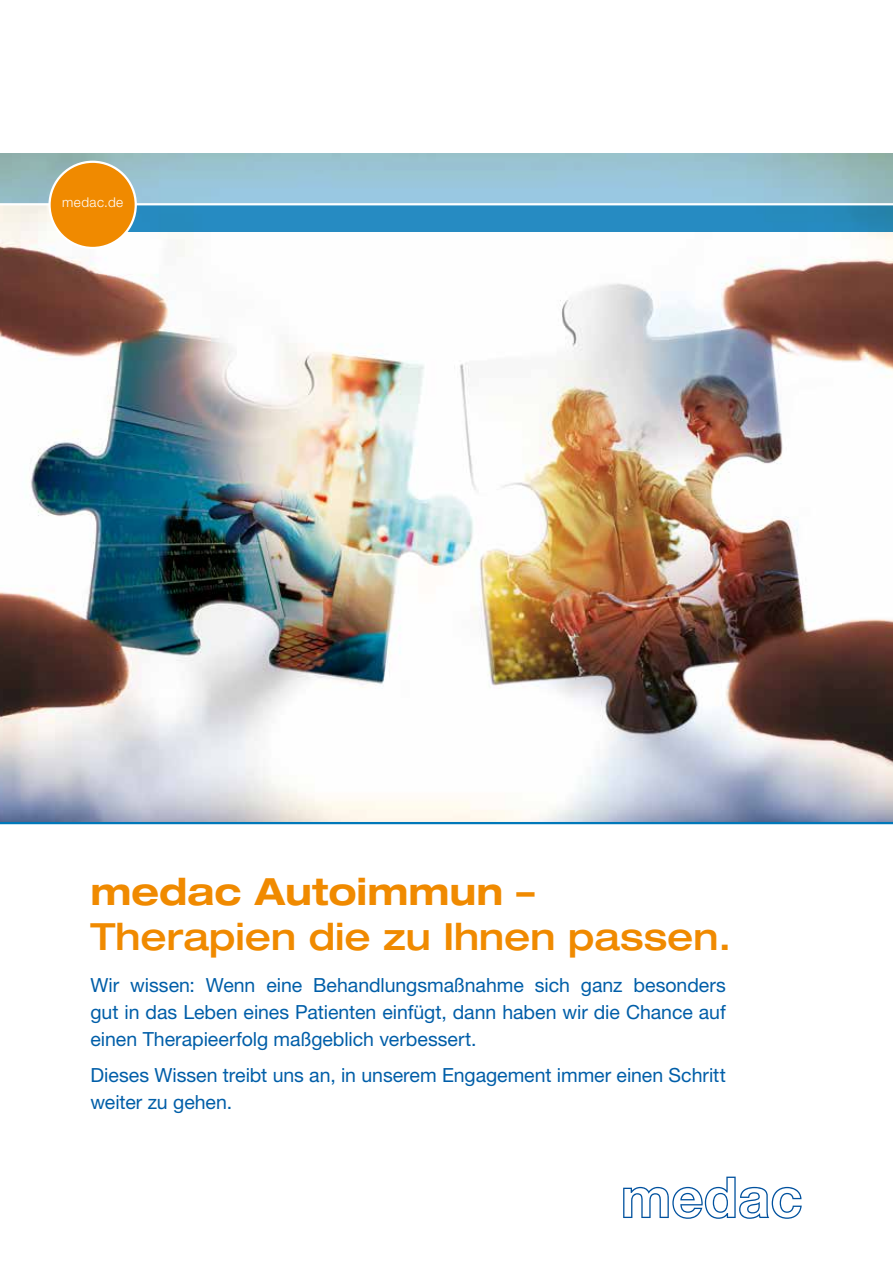
<style>
.page{position:relative;width:893px;height:1263px;background:#fff}
.page>*{position:absolute;margin:0;border:0;box-sizing:border-box;transform-origin:0 0}
.t1{font:500 expanded 37.5px/45px "Helvetica Neue LT Std";color:#f08a00}
.t2{font:19.5px/27px "Helvetica Neue LT Std";color:#005ea8;text-align:justify}
.t3{font:300 13.5px "Helvetica Neue LT Std";letter-spacing:.035em;color:#fff}
.s1{font-weight:700}
</style>
<div class="page">
<img style="left:0;top:205px;width:893px;height:617px">
<div style="left:119px;top:204px;width:774px;height:27px;background:linear-gradient(to right,#2a8ec5,#2488bc)"></div>
<svg style="left:0;top:153px;width:893px;height:50px;background:#98c2d1"></svg>
<hr style="left:0;top:203px;width:893px;height:2px;background:#fff">
<div style="left:50px;top:162px;width:86px;height:86px;background:#f08a00;border-radius:50%"></div>
<div style="left:48px;top:161px;width:89px;height:88px;border:2px solid #fff;border-radius:50%"></div>
<hr style="left:0;top:822px;width:893px;height:2px;background:#0078b9">
<svg style="left:623px;top:1176px;width:179px;height:43px"></svg>
<p class="t3" style="left:62px;top:194px;width:63px">medac.de</p>
<h1 class="t1" style="left:91px;top:868px;width:642px"><span class="s1">medac Autoimmun</span> –<br>Therapien die zu Ihnen passen.</h1>
<p class="t2" style="left:91px;top:971px;width:637px">Wir wissen: Wenn eine Behandlungsmaßnahme sich ganz besonders gut in das Leben eines Patienten einfügt, dann haben wir die Chance auf einen Therapieerfolg maßgeblich verbessert.</p>
<p class="t2" style="left:91px;top:1061px;width:637px">Dieses Wissen treibt uns an, in unserem Engagement immer einen Schritt weiter zu gehen.</p>
</div>
